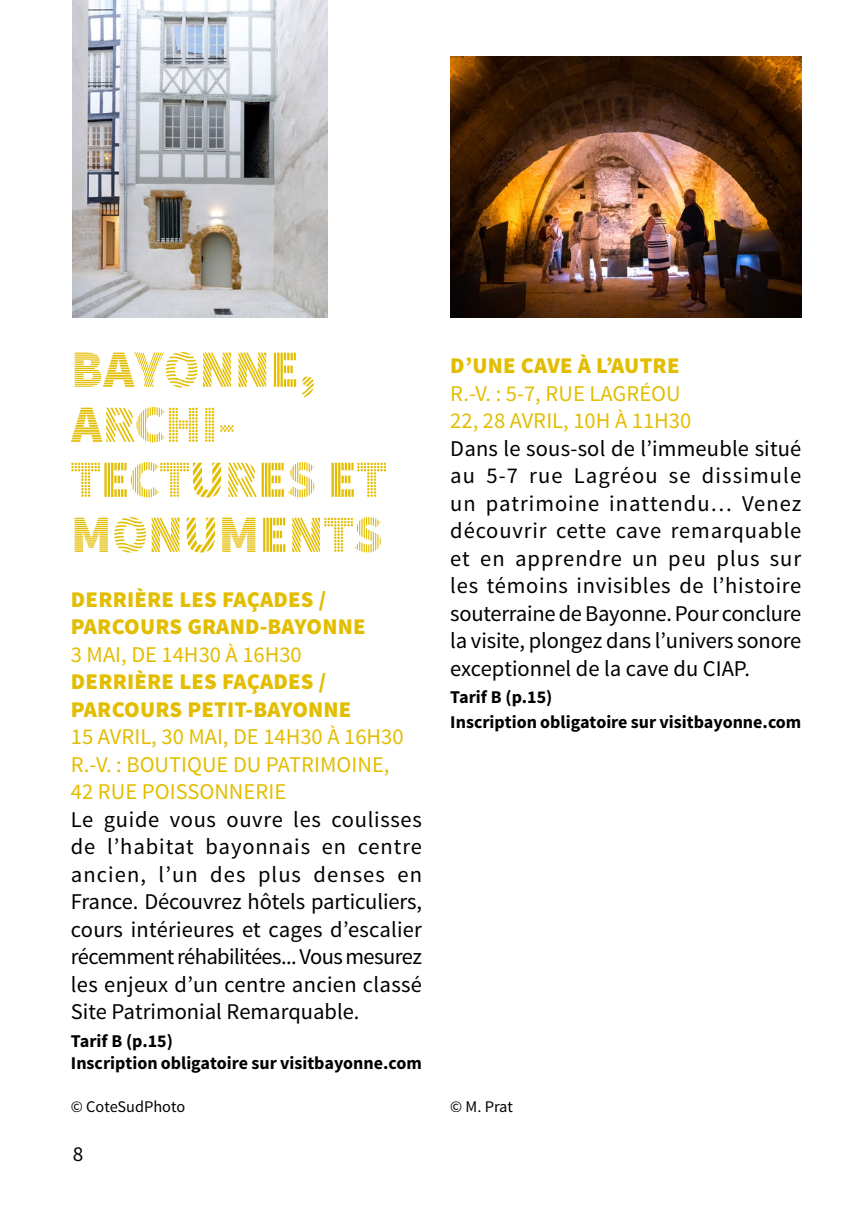
<style>
.page{position:relative;width:851px;height:1205px;background:#fff}
.page>*{position:absolute;margin:0;border:0;box-sizing:border-box;transform-origin:0 0}
.t1{font:52.5px/55px "Source Sans Pro DISPLAY";color:#e3bd00}
.t2{font:22.5px/27.5px "Source Sans Pro";color:#000;text-align:justify}
.t3{font:22.5px "Source Sans Pro";color:#e3bd00}
.t4{font:900 22.5px "Source Sans Pro";letter-spacing:.01em;color:#e3bd00}
.t5{font:21.25px "Source Sans Pro";color:#000}
.t6{font:700 18px/22.5px "Source Sans Pro";color:#000}
.t7{font:16.25px "Source Sans Pro";color:#000}
</style>
<div class="page">
<img style="left:73px;top:0;width:254px;height:318px">
<img style="left:450px;top:57px;width:351px;height:261px">
<h1 class="t1" style="left:71px;top:343px;width:246px">BAYONNE,<br>ARCHI-<br>TECTURES</h1>
<h1 class="t1" style="left:71px;top:453px;width:285px;text-align:right">ET<br>MONUMENTS</h1>
<p class="t4" style="left:71px;top:585px;width:29px">DERR</p>
<p class="t4" style="left:127px;top:585px;width:148px">IÈRE LES FAÇADES</p>
<p class="t4" style="left:319px;top:585px;width:9px">/</p>
<p class="t4" style="left:71px;top:612px;width:15px">PARCOURS</p>
<p class="t4" style="left:187px;top:612px;width:16px">GRAND</p>
<p class="t4" style="left:260px;top:612px;width:62px">-BAYONNE</p>
<p class="t3" style="left:71px;top:640px;width:232px">3 mai, de 14h30 à 16h30</p>
<p class="t4" style="left:71px;top:667px;width:29px">DERR</p>
<p class="t4" style="left:127px;top:667px;width:148px">IÈRE LES FAÇADES</p>
<p class="t4" style="left:319px;top:667px;width:9px">/</p>
<p class="t4" style="left:71px;top:695px;width:15px">PARCOURS</p>
<p class="t4" style="left:187px;top:695px;width:121px">PETIT-BAYONNE</p>
<p class="t3" style="left:71px;top:723px;width:39px">15 avril</p>
<p class="t3" style="left:151px;top:723px;width:254px">, 30 mai, de 14h30 à 16h30</p>
<p class="t3" style="left:71px;top:750px;width:70px">R.-V. : bou</p>
<p class="t3" style="left:169px;top:750px;width:145px">tique du patrimoine</p>
<p class="t3" style="left:384px;top:750px;width:7px">,</p>
<p class="t3" style="left:71px;top:778px;width:41px">42 rue</p>
<p class="t3" style="left:142px;top:778px;width:26px">Poissonnerie</p>
<p class="t2" style="left:71px;top:806px;width:352px">Le guide vous ouvre les coulisses de l’habitat bayonnais en centre ancien, l’un des plus denses en France. Découvrez hôtels particuliers, cours intérieures et cages d’escalier récemment réhabilitées... Vous mesurez les enjeux d’un centre ancien classé Site Patrimonial Remarquable.</p>
<p class="t6" style="left:71px;top:1030px;width:352px">Tarif B (p.15)<br>Inscription obligatoire sur visitbayonne.com</p>
<p class="t4" style="left:450px;top:351px;width:37px">D’UNE</p>
<p class="t4" style="left:520px;top:351px;width:14px">CAVE</p>
<p class="t4" style="left:578px;top:351px;width:88px">À L’AU TRE</p>
<p class="t3" style="left:450px;top:379px;width:109px">R.-V. : 5-7, rue</p>
<p class="t3" style="left:589px;top:379px;width:76px">Lagréou</p>
<p class="t3" style="left:450px;top:407px;width:71px">22, 28 avril</p>
<p class="t3" style="left:563px;top:407px;width:129px">, 10h à 11h30</p>
<p class="t2" style="left:450px;top:435px;width:352px">Dans le sous-sol de l’immeuble situé au 5-7 rue Lagréou se dissimule un patrimoine inattendu… Venez découvrir cette cave remarquable et en apprendre un peu plus sur les témoins invisibles de l’histoire souterraine de Bayonne. Pour conclure la visite, plongez dans l’univers sonore exceptionnel de la cave du CIAP.</p>
<p class="t6" style="left:450px;top:685px;width:352px;line-height:25px">Tarif B (p.15)<br>Inscription obligatoire sur visitbayonne.com</p>
<p class="t7" style="left:71px;top:1096px;width:116px">© CoteSudPhoto</p>
<p class="t7" style="left:450px;top:1096px;width:64px">© M. Prat</p>
<p class="t5" style="left:73px;top:1140px;width:12px">8</p>
</div>
